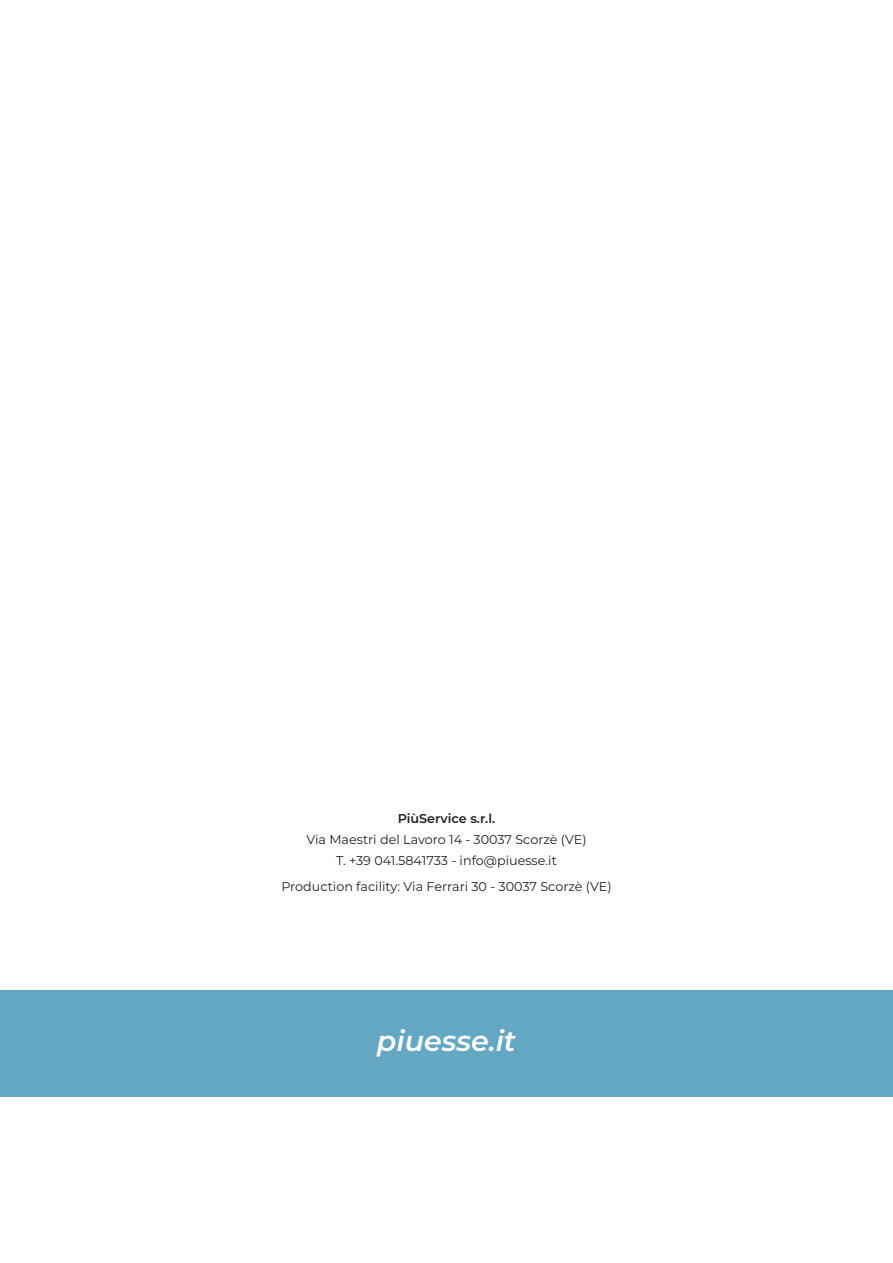
<style>
.page{position:relative;width:893px;height:1263px;background:#fff}
.page>*{position:absolute;margin:0;border:0;box-sizing:border-box;transform-origin:0 0}
.t1{font:italic 600 28.5px "Montserrat";color:#fff}
.t2{font:12.75px/21px "Montserrat";color:#241f1f;text-align:center}
.t3{font:600 12.75px "Montserrat";color:#241f1f}
</style>
<div class="page">
<div style="left:0;top:991px;width:893px;height:106px;background:#63a7c3"></div>
<p class="t3" style="left:398px;top:810px;width:99px">PiùService s.r.l.</p>
<p class="t2" style="left:306px;top:829px;width:282px">Via Maestri del Lavoro 14 - 30037 Scorzè (VE)<br>T. +39 041.5841733 - info@piuesse.it</p>
<p class="t2" style="left:281px;top:875px;width:332px">Production facility: Via Ferrari 30 - 30037 Scorzè (VE)</p>
<h1 class="t1" style="left:377px;top:1021px;width:141px">piuesse.it</h1>
</div>
